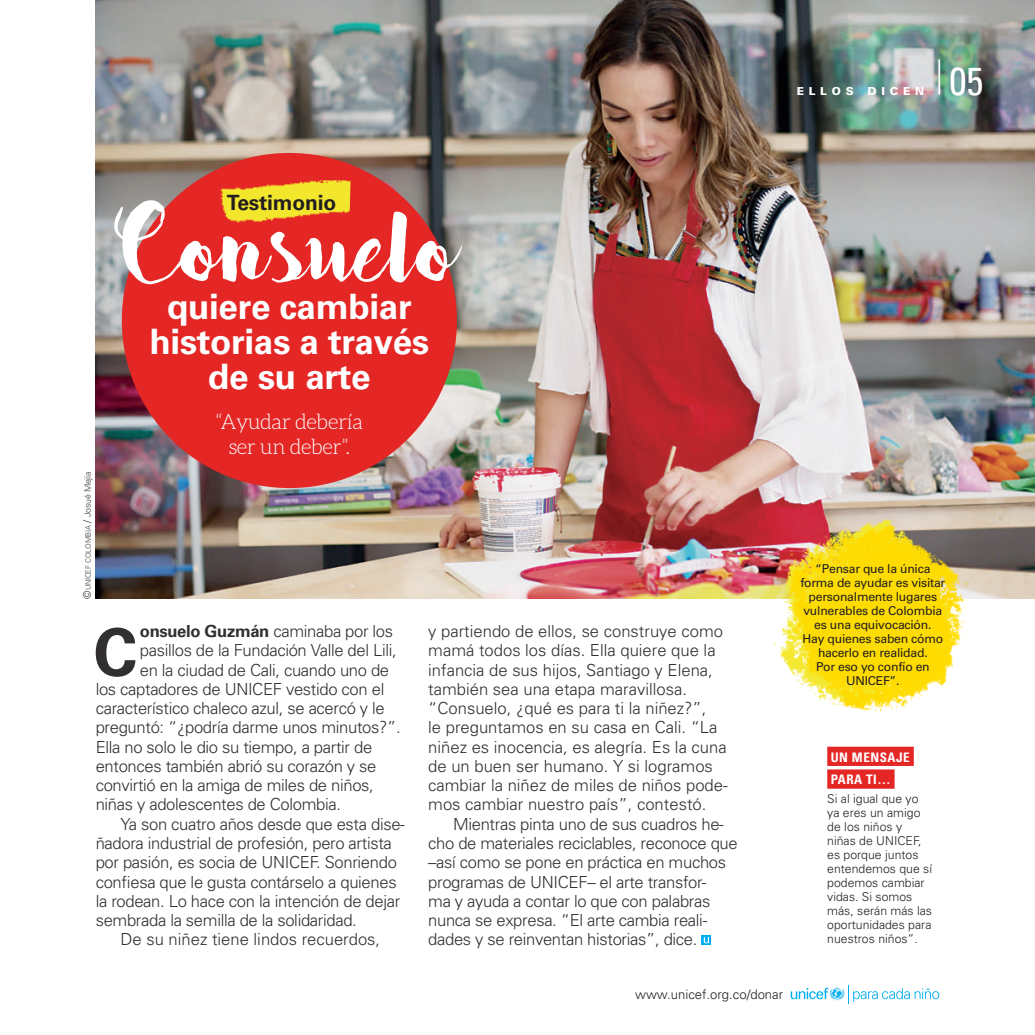
<style>
.page{position:relative;width:1035px;height:1035px;background:#fff}
.page>*{position:absolute;margin:0;border:0;box-sizing:border-box;transform-origin:0 0}
.t1{font:124.25px "Bakery";color:#fff}
.t2{font:700 66.15px "Univers";color:#312f30}
.t3{font:condensed 38.5px "Univers";color:#fff}
.t4{font:700 35px/35px "Univers";letter-spacing:-.01em;color:#fff;text-align:center}
.t5{font:300 21px/25.2px "Aleo";letter-spacing:-.02em;color:#fff;text-align:center}
.t6{font:700 21px "Univers";letter-spacing:-.01em;color:#231f20}
.t7{font:300 16.62px/19.2px "Univers";letter-spacing:-.02em;color:#312f30}
.t8{font:300 16.62px/19.2px "Univers";color:#312f30}
.t9{font:300 13.12px "Univers";color:#231f20}
.t10{font:700 condensed 13.12px/22.8px "Univers";letter-spacing:.04em;color:#fff}
.t11{font:12.25px/14px "Univers";letter-spacing:-.02em;color:#231f20;text-align:center}
.t12{font:300 12.25px/14px "Univers";color:#231f20}
.t13{font:900 11.03px "Univers";letter-spacing:.43em;color:#fff}
.t14{font:300 7.35px "Univers";letter-spacing:-.03em;color:#3e3e3f}
.s1{font-size:10.5px}
.s2{font-size:8.75px}
.s3{font-weight:700}
</style>
<div class="page">
<img style="left:96px;top:0;width:939px;height:598px">
<hr style="left:938px;top:59px;width:2px;height:35px;background:#fff">
<svg style="left:791px;top:985px;width:148px;height:18px"></svg>
<div style="left:827px;top:769px;width:67px;height:19px;background:#e42625"></div>
<div style="left:122px;top:153px;width:335px;height:335px;background:#e42625;border-radius:50%"></div>
<img style="left:220px;top:180px;width:130px;height:43px">
<img style="left:725px;top:487px;width:270px;height:112px">
<img style="left:758px;top:490px;width:239px;height:7px">
<img style="left:754px;top:497px;width:272px;height:273px">
<svg style="left:701px;top:935px;width:10px;height:10px"></svg>
<svg style="left:704px;top:937px;width:5px;height:6px"></svg>
<p class="t13" style="left:797px;top:84px;width:58px">ELLOS</p>
<p class="t13" style="left:867px;top:84px;width:58px">DICEN</p>
<h3 class="t3" style="left:949px;top:56px;width:36px">05</h3>
<p class="t6" style="left:227px;top:191px;width:111px">Testimonio</p>
<h1 class="t1" style="left:122px;top:166px;width:337px">Consuelo</h1>
<h3 class="t4" style="left:149px;top:289px;width:281px">quiere cambiar historias a través de su arte</h3>
<p class="t14" style="left:84px;top:598px;width:128px;rotate:-90deg"><span class="s1">©</span>unicef colombia <span class="s1">/</span> <span class="s2">Josué Mejía</span></p>
<p class="t5" style="left:216px;top:409px;width:149px">“Ayudar debería ser un deber”.</p>
<h2 class="t2" style="left:93px;top:613px;width:45px">C</h2>
<p class="t7" style="left:140px;top:621px;width:255px"><span class="s3">onsuelo Guzmán</span> caminaba por los</p>
<p class="t7" style="left:140px;top:641px;width:258px">pasillos de la Fundación Valle del Lili,</p>
<p class="t7" style="left:140px;top:660px;width:251px">en la ciudad de Cali, cuando uno de</p>
<p class="t7" style="left:96px;top:679px;width:290px">los captadores de UNICEF vestido con el</p>
<p class="t7" style="left:96px;top:698px;width:291px">característico chaleco azul, se acercó y le</p>
<p class="t7" style="left:96px;top:718px;width:306px">preguntó: “¿podría darme unos minutos?”.</p>
<p class="t7" style="left:96px;top:737px;width:278px">Ella no solo le dio su tiempo, a partir de</p>
<p class="t7" style="left:96px;top:756px;width:282px">entonces también abrió su corazón y se</p>
<p class="t7" style="left:96px;top:775px;width:280px">convirtió en la amiga de miles de niños,</p>
<p class="t7" style="left:96px;top:795px;width:247px">niñas y adolescentes de Colombia.</p>
<p class="t7" style="left:120px;top:814px;width:286px">Ya son cuatro años desde que esta dise-</p>
<p class="t7" style="left:96px;top:833px;width:298px">ñadora industrial de profesión, pero artista</p>
<p class="t7" style="left:96px;top:853px;width:303px">por pasión, es socia de UNICEF. Sonriendo</p>
<p class="t7" style="left:96px;top:872px;width:302px">confiesa que le gusta contárselo a quienes</p>
<p class="t7" style="left:96px;top:891px;width:306px">la rodean. Lo hace con la intención de dejar</p>
<p class="t7" style="left:96px;top:910px;width:263px">sembrada la semilla de la solidaridad.</p>
<p class="t8" style="left:120px;top:930px;width:261px">De su niñez tiene lindos recuerdos,</p>
<p class="t8" style="left:428px;top:621px;width:301px">y partiendo de ellos, se construye como mamá todos los días. Ella quiere que la infancia de sus hijos, Santiago y Elena, también sea una etapa maravillosa. “Consuelo, ¿qué es para ti la niñez?”,<br>le preguntamos en su casa en Cali. “La niñez es inocencia, es alegría. Es la cuna de un buen ser humano. Y si logramos cambiar la niñez de miles de niños pode&shy;mos cambiar nuestro país”, contestó.</p>
<p class="t7" style="left:428px;top:814px;width:311px;text-indent:25px">Mientras pinta uno de sus cuadros he&shy;cho de materiales reciclables, reconoce que –así como se pone en práctica en muchos programas de UNICEF– el arte transfor-<br>ma y ayuda a contar lo que con palabras nunca se expresa. “El arte cambia reali&shy;dades y se reinventan historias”, dice.</p>
<p class="t9" style="left:635px;top:986px;width:150px">www.unicef.org.co/donar</p>
<p class="t11" style="left:800px;top:561px;width:147px">“Pensar que la única forma de ayudar es visitar personalmente lugares vulnerables de Colombia es una equivocación.<br>Hay quienes saben cómo hacerlo en realidad.<br>Por eso yo confío en<br>UNICEF”.</p>
<p class="t10" style="left:830px;top:745px;width:81px">UN MENSAJE<br>PARA TI…</p>
<p class="t12" style="left:827px;top:792px;width:106px">Si al igual que yo ya eres un amigo de los niños y niñas de UNICEF, es porque juntos entendemos que sí podemos cambiar vidas. Si somos más, serán más las oportunidades para nuestros niños”.</p>
</div>
